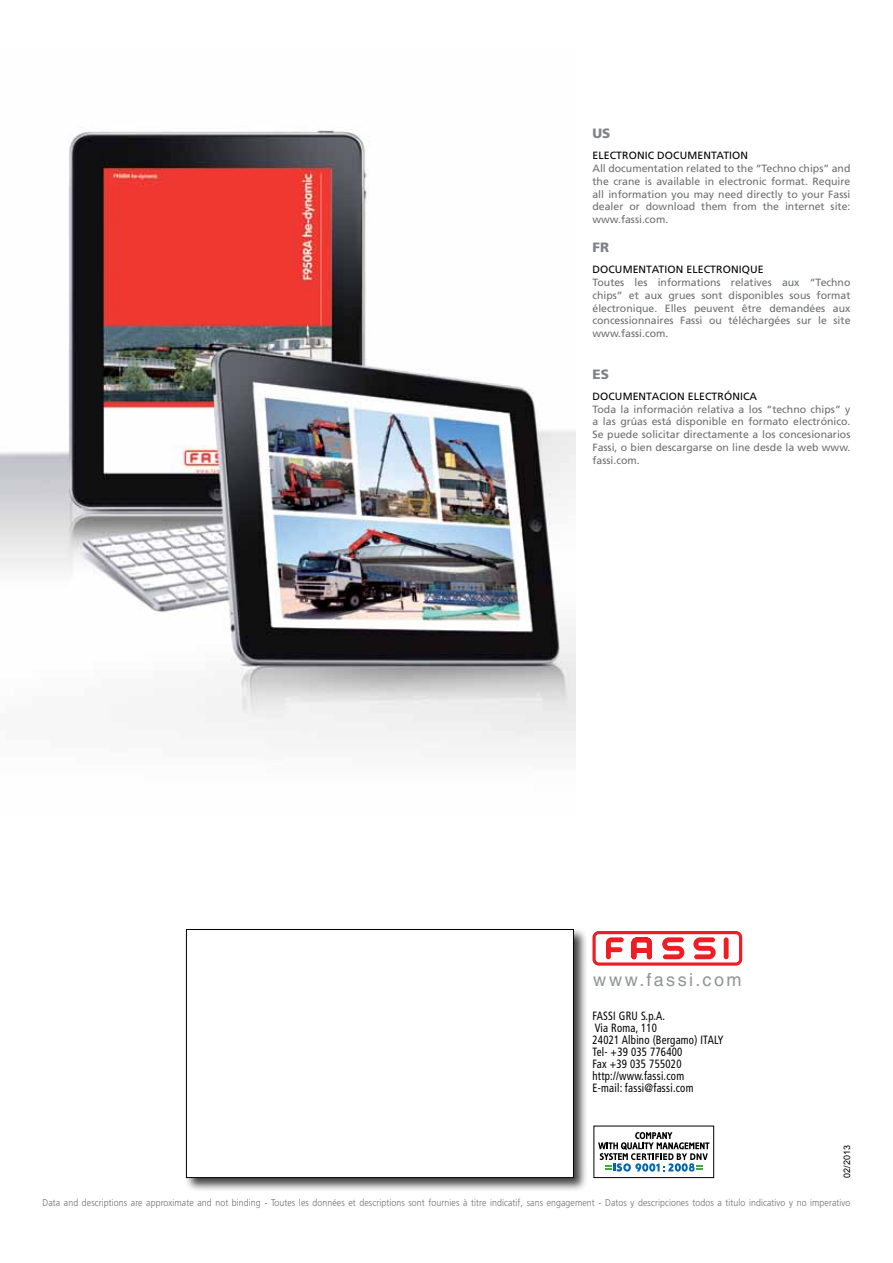
<style>
.page{position:relative;width:893px;height:1263px;background:#fff}
.page>*{position:absolute;margin:0;border:0;box-sizing:border-box;transform-origin:0 0}
.t1{font:18.15px "Helvetica";letter-spacing:.135em;color:#939598}
.t2{font:900 13.5px "Frutiger";color:#808285}
.t3{font:condensed 12px/12px "Frutiger";letter-spacing:.02em;color:#000;scale:.9 1}
.t4{font:10.5px/12.8px "Frutiger";color:#6d6e71;text-align:justify}
.t5{font:10.5px "Frutiger";letter-spacing:.01em;color:#000}
.t6{font:300 9.75px "Frutiger";letter-spacing:.01em;color:#6d6e71;scale:.9 1}
.t7{font:9px "Arial";color:#000}
</style>
<div class="page">
<div style="left:184px;top:927px;width:405px;height:265px;background:#000;opacity:.75"></div>
<div style="left:186px;top:929px;width:387px;height:248px;background:#fff"></div>
<div style="left:186px;top:929px;width:388px;height:249px;border:1px solid #000"></div>
<img style="left:0;top:129px;width:575px;height:620px">
<svg style="left:592px;top:931px;width:150px;height:35px"></svg>
<div style="left:594px;top:1126px;width:120px;height:52px;border:1px solid #000"></div>
<svg style="left:598px;top:1132px;width:111px;height:39px"></svg>
<p class="t2" style="left:592px;top:125px;width:19px">US</p>
<p class="t5" style="left:592px;top:150px;width:31px">ELECTRONI</p>
<p class="t5" style="left:648px;top:150px;width:57px">C DOCUMENTATION</p>
<p class="t4" style="left:592px;top:162px;width:259px">All documentation related to the “Techno chips” and the crane is available in electronic format. Require all information you may need directly to your Fassi dealer or download them from the internet site: www.fassi.com.</p>
<p class="t2" style="left:592px;top:239px;width:18px">FR</p>
<p class="t5" style="left:592px;top:264px;width:47px">DOCU MENTATIONE</p>
<p class="t5" style="left:692px;top:264px;width:25px">LECTRONI</p>
<p class="t5" style="left:742px;top:264px;width:16px">QUE</p>
<p class="t4" style="left:592px;top:276px;width:259px">Toutes les informations relatives aux “Techno chips” et aux grues sont disponibles sous format électronique. E lles peuvent être demandées aux concessionnaires Fassi ou téléchargées sur le site www.fassi.com.</p>
<p class="t2" style="left:592px;top:366px;width:18px">ES</p>
<p class="t5" style="left:592px;top:390px;width:48px">DOCU MENTA</p>
<p class="t5" style="left:659px;top:390px;width:13px">CIONE</p>
<p class="t5" style="left:694px;top:390px;width:25px">LECTRÓNI</p>
<p class="t5" style="left:743px;top:390px;width:15px">CA</p>
<p class="t4" style="left:592px;top:403px;width:259px">Toda la información relativa a los “techno chips” y a las grúas está disponible en formato electrónico.<br>Se puede solicitar directamente a los concesionarios Fassi, o bien descargarse on line desde la web www. fassi.com.</p>
<h1 class="t1" style="left:593px;top:969px;width:150px">www.fassi.com</h1>
<p class="t3" style="left:592px;top:1009px;width:147px">FASSI GRU S.p.A.<br>Via Roma, 110<br>24021 Albino (Bergamo) ITALY<br>Tel- +39 035 776400<br>Fax +39 035 755020 http://www.fassi.com<br>E-mail: fassi@fassi.com</p>
<p class="t7" style="left:841px;top:1178px;width:34px;rotate:-90deg">02/2013</p>
<p class="t6" style="left:43px;top:1197px;width:899px">Data and descriptions are approximate and not binding - Toutes les données et descriptions sont fournies à titre indicatif, sans engagement - Datos y descripciones todos a titulo indicativo y no imperativo</p>
</div>
